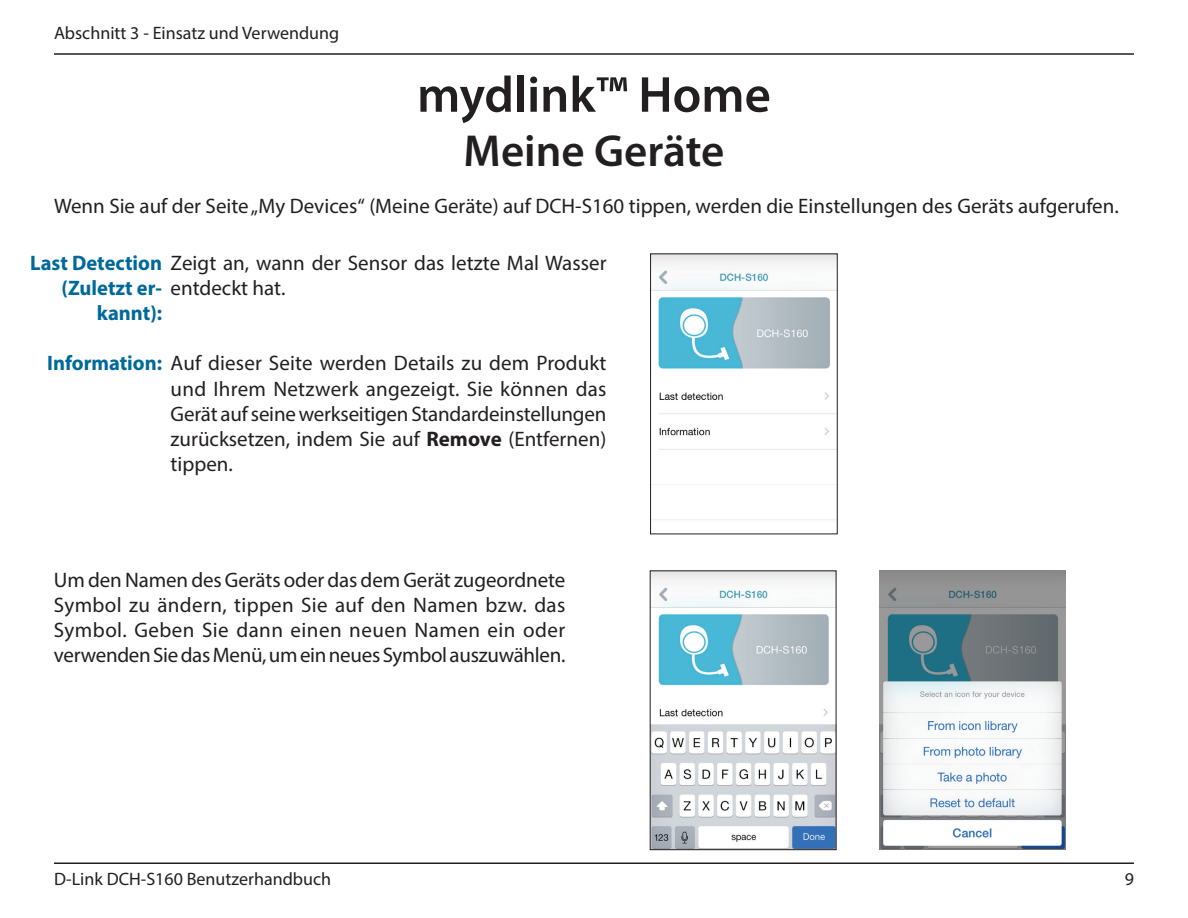
<style>
.page{position:relative;width:1188px;height:918px;background:#fff}
.page>*{position:absolute;margin:0;border:0;box-sizing:border-box;transform-origin:0 0}
.t1{font:600 51px "Myriad Pro";color:#231f20}
.t2{font:600 45px "Myriad Pro";color:#231f20}
.t3{font:21px/25.2px "Myriad Pro";color:#231f20;text-align:justify}
.t4{font:700 21px "Myriad Pro";color:#00699b}
.t5{font:18px "Myriad Pro";color:#231f20}
.s1{font-weight:700;color:#00699b}
.s2{font-weight:700}
</style>
<div class="page">
<hr style="left:54px;top:53px;width:1080px;height:2px;background:#231f20">
<hr style="left:54px;top:862px;width:1080px;height:2px;background:#231f20">
<img style="left:652px;top:255px;width:184px;height:265px">
<div style="left:650px;top:253px;width:188px;height:281px;border:1px solid #231f20"></div>
<img style="left:652px;top:572px;width:182px;height:276px">
<div style="left:650px;top:570px;width:186px;height:280px;border:1px solid #231f20"></div>
<img style="left:880px;top:571px;width:186px;height:279px">
<p class="t5" style="left:54px;top:22px;width:287px">Abschnitt 3 - Einsatz und Verwendung</p>
<h1 class="t1" style="left:417px;top:62px;width:355px">mydlink™ Home</h1>
<h2 class="t2" style="left:464px;top:122px;width:262px">Meine Geräte</h2>
<p class="t3" style="left:54px;top:193px;width:1066px">Wenn Sie auf der Seite „My Devices“ (Meine Geräte) auf DCH-S160 tippen, werden die Einstellungen des Geräts aufgerufen.</p>
<p class="t3" style="left:30px;top:250px;width:578px"><span class="s1">Last Detection</span> Zeigt an, wann der Sensor das letzte Mal Wasser</p>
<p class="t3" style="left:62px;top:275px;width:225px"><span class="s1">(Zuletzt er-</span> entdeckt hat.</p>
<p class="t4" style="left:97px;top:299px;width:67px">kannt):</p>
<p class="t3" style="left:171px;top:350px;width:437px;text-indent:-124px"><span class="s1">Information:</span> Auf dieser Seite werden Details zu dem Produkt und Ihrem Netzwerk angezeigt. Sie können das Gerät auf seine werkseitigen Standardeinstellungen zurücksetzen, indem Sie auf <span class="s2">Remove</span> (Entfernen) tippen.</p>
<p class="t3" style="left:54px;top:567px;width:513px">Um den Namen des Geräts oder das dem Gerät zugeordnete Symbol zu ändern, tippen Sie auf den Namen bzw. das Symbol. Geben Sie dann einen neuen Namen ein oder verwenden Sie das Menü, um ein neues Symbol auszuwählen.</p>
<p class="t5" style="left:54px;top:868px;width:279px">D-Link DCH-S160 Benutzerhandbuch</p>
<p class="t5" style="left:1125px;top:868px;width:11px">9</p>
</div>
